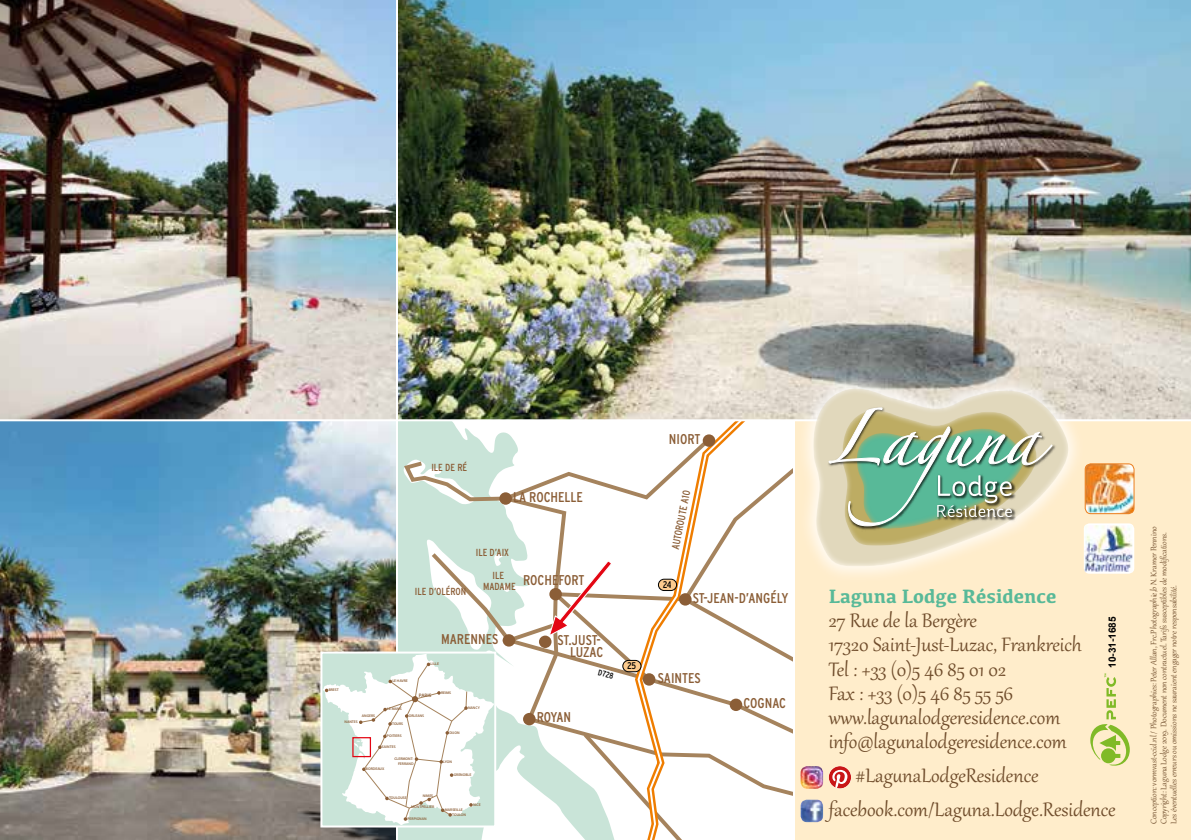
<style>
.page{position:relative;width:1191px;height:840px;background:#fff}
.page>*{position:absolute;margin:0;border:0;box-sizing:border-box;transform-origin:0 0}
.t1{font:24px/24px "Gabriola";color:#704d2c}
.t2{font:700 20px "Kefa";color:#58b998}
.t3{font:condensed 14.2px/11.8px "Interstate Plus";color:#8b5e37;text-align:right}
.t4{font:condensed 10.4px "Interstate Plus";color:#8b5e37}
.t5{font:condensed 10.2px "Interstate Plus";color:#8b5e37}
.t6{font:10px/10px "Gabriola";letter-spacing:-.005em;color:#704d2c}
.t7{font:700 10px "Arial";color:#000}
.t8{font:condensed 9.6px "Interstate Plus";color:#000}
.t9{font:condensed 8.2px "Interstate Plus";color:#000}
.t10{font:600 5px "Myriad Pro";color:#8b5e37}
.t11{font:600 3.8px/4.6px "Myriad Pro";color:#8b5e37}
</style>
<div class="page">
<div style="left:795px;top:421px;width:396px;height:418px;background:#ffedcb"></div>
<svg style="left:1085px;top:595px;width:50px;height:187px;background:#f2e8bb"></svg>
<img style="left:0;top:421px;width:396px;height:418px">
<img style="left:0;top:0;width:396px;height:420px">
<svg style="left:398px;top:421px;width:347px;height:20px"></svg>
<svg style="left:319px;top:441px;width:474px;height:398px"></svg>
<img style="left:398px;top:0;width:793px;height:420px">
<svg style="left:1083px;top:523px;width:51px;height:50px"></svg>
<img style="left:1085px;top:525px;width:47px;height:46px">
<img style="left:1085px;top:463px;width:49px;height:50px">
<div style="left:1085px;top:463px;width:49px;height:50px;border:1px solid #ec8122;border-radius:6px"></div>
<div style="left:796px;top:371px;width:289px;height:211px;background:#fff;opacity:.75"></div>
<svg style="left:813px;top:388px;width:255px;height:178px;background:#eee4cc"></svg>
<img style="left:827px;top:405px;width:230px;height:126px">
<svg style="left:828px;top:407px;width:225px;height:138px;background:#adc19f"></svg>
<svg style="left:828px;top:765px;width:23px;height:23px"></svg>
<img style="left:800px;top:799px;width:23px;height:22px">
<img style="left:800px;top:765px;width:23px;height:23px">
<p class="t5" style="left:431px;top:461px;width:37px">ILE DE RÉ</p>
<h3 class="t3" style="left:513px;top:490px;width:71px">LA ROCHELLE</h3>
<p class="t5" style="left:415px;top:585px;width:53px">ILE D’OLÉRON</p>
<p class="t5" style="left:476px;top:546px;width:35px">ILE D’AIX</p>
<p class="t5" style="left:492px;top:569px;width:13px">ILE</p>
<h3 class="t3" style="left:483px;top:573px;width:103px"><sub>MADAME</sub> ROCHEFORT</h3>
<h3 class="t3" style="left:441px;top:633px;width:59px">MARENNES</h3>
<p class="t11" style="left:329px;top:687px;width:12px">BREST</p>
<p class="t11" style="left:392px;top:678px;width:17px">LE HAVRE</p>
<p class="t11" style="left:430px;top:661px;width:10px">LILLE</p>
<p class="t10" style="left:419px;top:692px;width:14px">PARIS</p>
<p class="t11" style="left:441px;top:690px;width:12px">REIMS</p>
<p class="t11" style="left:387px;top:706px;width:16px">LE MANS</p>
<p class="t11" style="left:392px;top:721px;width:13px">TOURS</p>
<p class="t11" style="left:387px;top:733px;width:16px">POITIERS</p>
<p class="t11" style="left:382px;top:744px;width:15px">SAINTES</p>
<p class="t11" style="left:409px;top:713px;width:17px">ORLEANS</p>
<p class="t11" style="left:362px;top:713px;width:15px">ANGERS</p>
<p class="t11" style="left:344px;top:719px;width:15px">NANTES</p>
<p class="t11" style="left:366px;top:766px;width:20px">BORDEAUX</p>
<p class="t11" style="left:394px;top:756px;width:21px;text-align:right">CLERMONT-<br>FERRAND</p>
<p class="t11" style="left:449px;top:729px;width:12px">DIJON</p>
<p class="t11" style="left:443px;top:758px;width:10px">LYON</p>
<p class="t11" style="left:468px;top:705px;width:13px">NANCY</p>
<p class="t11" style="left:423px;top:792px;width:12px">NIMES</p>
<p class="t11" style="left:411px;top:804px;width:24px">MONTPELLIER</p>
<p class="t11" style="left:389px;top:795px;width:19px">TOULOUSE</p>
<p class="t11" style="left:407px;top:816px;width:21px">PERPIGNAN</p>
<p class="t11" style="left:454px;top:772px;width:19px">GRENOBLE</p>
<p class="t11" style="left:473px;top:801px;width:9px">NICE</p>
<p class="t11" style="left:452px;top:807px;width:15px;text-indent:-7px">MARSEILLE<br>TOULON</p>
<h3 class="t3" style="left:557px;top:634px;width:47px">ST.JUST-<br>LUZAC</h3>
<h3 class="t3" style="left:537px;top:711px;width:36px">ROYAN</h3>
<p class="t9" style="left:599px;top:667px;width:17px;rotate:14deg">D728</p>
<p class="t8" style="left:627px;top:660px;width:11px">25</p>
<h3 class="t3" style="left:669px;top:432px;width:33px">NIORT</h3>
<p class="t4" style="left:669px;top:548px;width:61px;rotate:-79deg">AUTOROUTE A10</p>
<p class="t8" style="left:663px;top:578px;width:10px">24</p>
<h3 class="t3" style="left:692px;top:591px;width:97px">ST-JEAN-D’ANGÉLY</h3>
<h3 class="t3" style="left:658px;top:672px;width:45px">SAINTES</h3>
<h3 class="t3" style="left:743px;top:696px;width:44px">COGNAC</h3>
<h2 class="t2" style="left:828px;top:583px;width:229px">Laguna Lodge Résidence</h2>
<h1 class="t1" style="left:828px;top:606px;width:255px">27 Rue de la Bergère<br>17320 Saint-Just-Luzac, Frankreich<br>Tel : +33 (0)5 46 85 01 02<br>Fax : +33 (0)5 46 85 55 56 www.lagunalodgeresidence.com info@lagunalodgeresidence.com</h1>
<h1 class="t1" style="left:828px;top:755px;width:288px;line-height:34px;text-indent:27px">#LagunaLodgeResidence facebook.com/Laguna.Lodge.Residence</h1>
<p class="t7" style="left:1106px;top:667px;width:53px;rotate:-90deg">10-31-1685</p>
<p class="t6" style="left:1148px;top:823px;width:299px;rotate:-90deg">Conception: vormvast-ccid.nl / Photographies: Peter Allan, Frc.Photographie,b N. Kramer Pennino<br>Copyright: Laguna Lodge 2019. Document non contractuel. Tarifs susceptibles de modifications.<br>Les éventuelles erreurs ou omissions ne sauraient engager notre responsabilité.</p>
</div>
